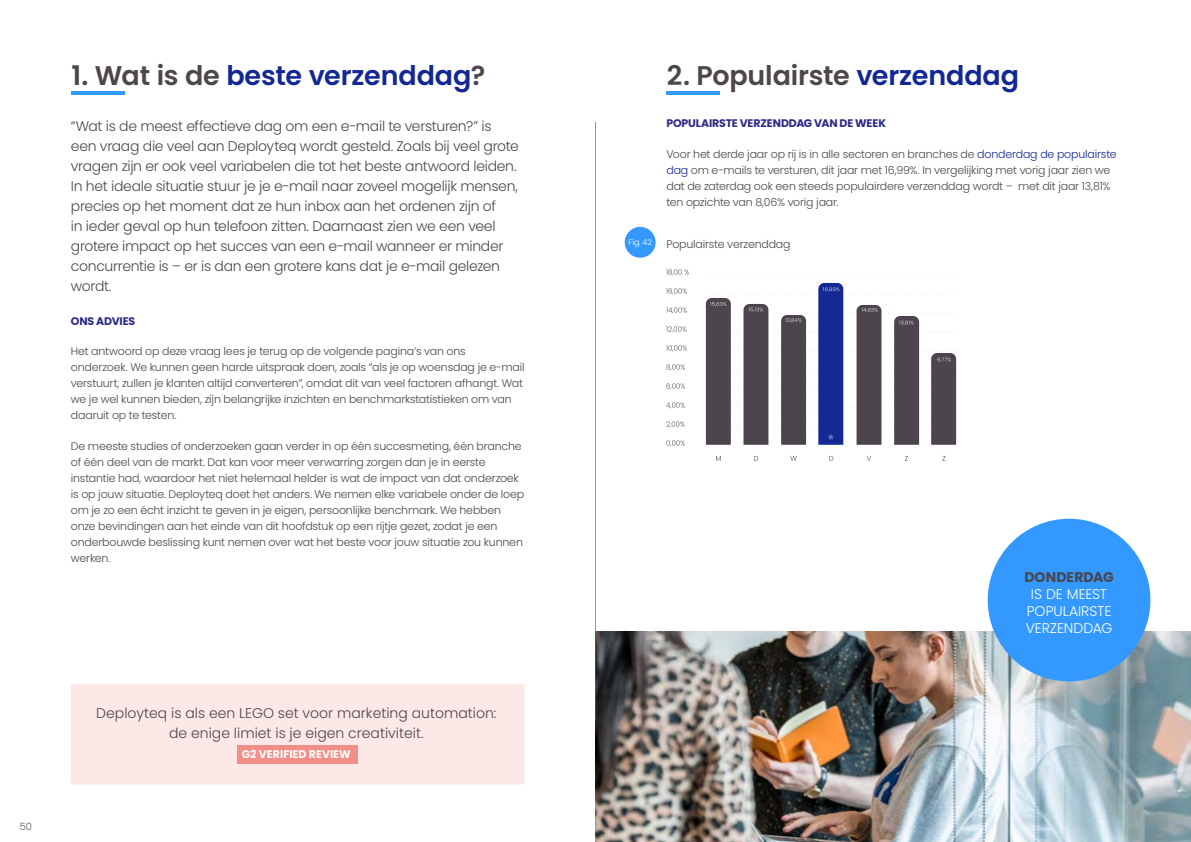
<style>
.page{position:relative;width:1191px;height:842px;background:#fff}
.page>*{position:absolute;margin:0;border:0;box-sizing:border-box;transform-origin:0 0}
.t1{font:600 27px "Poppins";letter-spacing:-.005em;color:#142893}
.t2{font:600 27px "Poppins";letter-spacing:-.005em;color:#4d464d}
.t3{font:300 14px/20px "Poppins";letter-spacing:-.02em;color:#4d464d}
.t4{font:300 14px/20px "Poppins";color:#4c454c;text-align:center}
.t5{font:300 14px/16.8px "Poppins";letter-spacing:-.01em;color:#fff;text-align:center}
.t6{font:700 14px "Poppins";letter-spacing:.005em;color:#4c454c}
.t7{font:300 11px/16px "Poppins";letter-spacing:-.015em;color:#4c454c}
.t8{font:300 11px/16px "Poppins";letter-spacing:-.015em;color:#4d464d}
.t9{font:700 11px "Poppins";letter-spacing:-.015em;color:#2c2a86}
.t10{font:700 11px "Poppins";color:#fff}
.t11{font:300 10px "Poppins";color:#565c5f}
.t12{font:300 8px "Poppins";color:#fff}
.s1{color:#4c454c}
.s2{color:#4d464d}
.s3{color:#142893}
</style>
<div class="page">
<img style="left:595px;top:631px;width:596px;height:211px">
<div style="left:987px;top:519px;width:163px;height:162px;background:#39f;border-radius:50%"></div>
<svg style="left:666px;top:269px;width:23px;height:7px"></svg>
<svg style="left:666px;top:288px;width:21px;height:7px"></svg>
<svg style="left:666px;top:307px;width:21px;height:7px"></svg>
<svg style="left:666px;top:326px;width:20px;height:7px"></svg>
<svg style="left:666px;top:345px;width:21px;height:7px"></svg>
<svg style="left:666px;top:364px;width:19px;height:7px"></svg>
<svg style="left:666px;top:383px;width:19px;height:7px"></svg>
<svg style="left:666px;top:402px;width:19px;height:7px"></svg>
<svg style="left:666px;top:421px;width:18px;height:7px"></svg>
<svg style="left:666px;top:440px;width:19px;height:7px"></svg>
<svg style="left:711px;top:275px;width:246px;height:1px"></svg>
<svg style="left:716px;top:456px;width:5px;height:5px"></svg>
<svg style="left:866px;top:456px;width:5px;height:5px"></svg>
<svg style="left:829px;top:456px;width:4px;height:5px"></svg>
<svg style="left:790px;top:456px;width:6px;height:5px"></svg>
<svg style="left:754px;top:456px;width:4px;height:5px"></svg>
<svg style="left:705px;top:283px;width:252px;height:162px"></svg>
<div style="left:71px;top:684px;width:453px;height:101px;background:#fce8e7;border-radius:3px"></div>
<hr style="left:71px;top:92px;width:53px;height:3px;background:#39f">
<hr style="left:666px;top:92px;width:53px;height:3px;background:#39f">
<hr style="left:595px;top:122px;width:1px;height:598px;background:#565c5f">
<div style="left:237px;top:745px;width:121px;height:18px;background:#f28e88"></div>
<div style="left:625px;top:227px;width:30px;height:31px;background:#39f;border-radius:50%"></div>
<p class="t11" style="left:20px;top:821px;width:14px">50</p>
<h1 class="t1" style="left:72px;top:60px;width:415px"><span class="s1">1.</span> <span class="s2">Wat is de</span> beste verzenddag<span class="s2">?</span></h1>
<h1 class="t2" style="left:667px;top:60px;width:354px"><span class="s1">2.</span> Populairste <span class="s3">verzenddag</span></h1>
<p class="t3" style="left:71px;top:116px;width:449px">“Wat is de meest effectieve dag om een e-mail te versturen?” is een vraag die veel aan Deployteq wordt gesteld. Zoals bij veel grote vragen zijn er ook veel variabelen die tot het beste antwoord leiden.<br>In het ideale situatie stuur je je e-mail naar zoveel mogelijk mensen, precies op het moment dat ze hun inbox aan het ordenen zijn of<br>in ieder geval op hun telefoon zitten. Daarnaast zien we een veel grotere impact op het succes van een e-mail wanneer er minder concurrentie is – er is dan een grotere kans dat je e-mail gelezen wordt.</p>
<p class="t9" style="left:666px;top:117px;width:221px">POPULAIRSTE VERZENDDAG VAN DE WEEK</p>
<p class="t8" style="left:666px;top:146px;width:452px">Voor het derde jaar op rij is in alle sectoren en branches de <span class="s3">donderdag de populairste dag</span> om e-mails te versturen, dit jaar met 16,99%. In vergelijking met vorig jaar zien we dat de zaterdag ook een steeds populairdere verzenddag wordt – met dit jaar 13,81% ten opzichte van 8,06% vorig jaar.</p>
<p class="t12" style="left:628px;top:238px;width:25px">Fig. 42</p>
<p class="t8" style="left:666px;top:236px;width:126px">Populairste verzenddag</p>
<p class="t9" style="left:71px;top:315px;width:66px">ONS ADVIES</p>
<p class="t7" style="left:71px;top:344px;width:455px">Het antwoord op deze vraag lees je terug op de volgende pagina’s van ons onderzoek. We kunnen geen harde uitspraak doen, zoals “als je op woensdag je e-mail verstuurt, zullen je klanten altijd converteren”, omdat dit van veel factoren afhangt. Wat we je wel kunnen bieden, zijn belangrijke inzichten en benchmarkstatistieken om van daaruit op te testen.</p>
<p class="t7" style="left:71px;top:438px;width:455px">De meeste studies of onderzoeken gaan verder in op één succesmeting, één branche of één deel van de markt. Dat kan voor meer verwarring zorgen dan je in eerste instantie had, waardoor het niet helemaal helder is wat de impact van dat onderzoek is op jouw situatie. Deployteq doet het anders. We nemen elke variabele onder de loep om je zo een écht inzicht te geven in je eigen, persoonlijke benchmark. We hebben onze bevindingen aan het einde van dit hoofdstuk op een rijtje gezet, zodat je een onderbouwde beslissing kunt nemen over wat het beste voor jouw situatie zou kunnen werken.</p>
<p class="t4" style="left:96px;top:703px;width:401px">Deployteq is als een LEGO set voor marketing automation: de enige limiet is je eigen creativiteit.</p>
<p class="t10" style="left:242px;top:748px;width:110px">G2 VERIFIED REVIEW</p>
<p class="t6" style="left:1024px;top:569px;width:91px">DONDERDAG</p>
<p class="t5" style="left:1025px;top:586px;width:88px">IS DE MEEST<br>POPULAIRSTE<br>VERZENDDAG</p>
</div>
